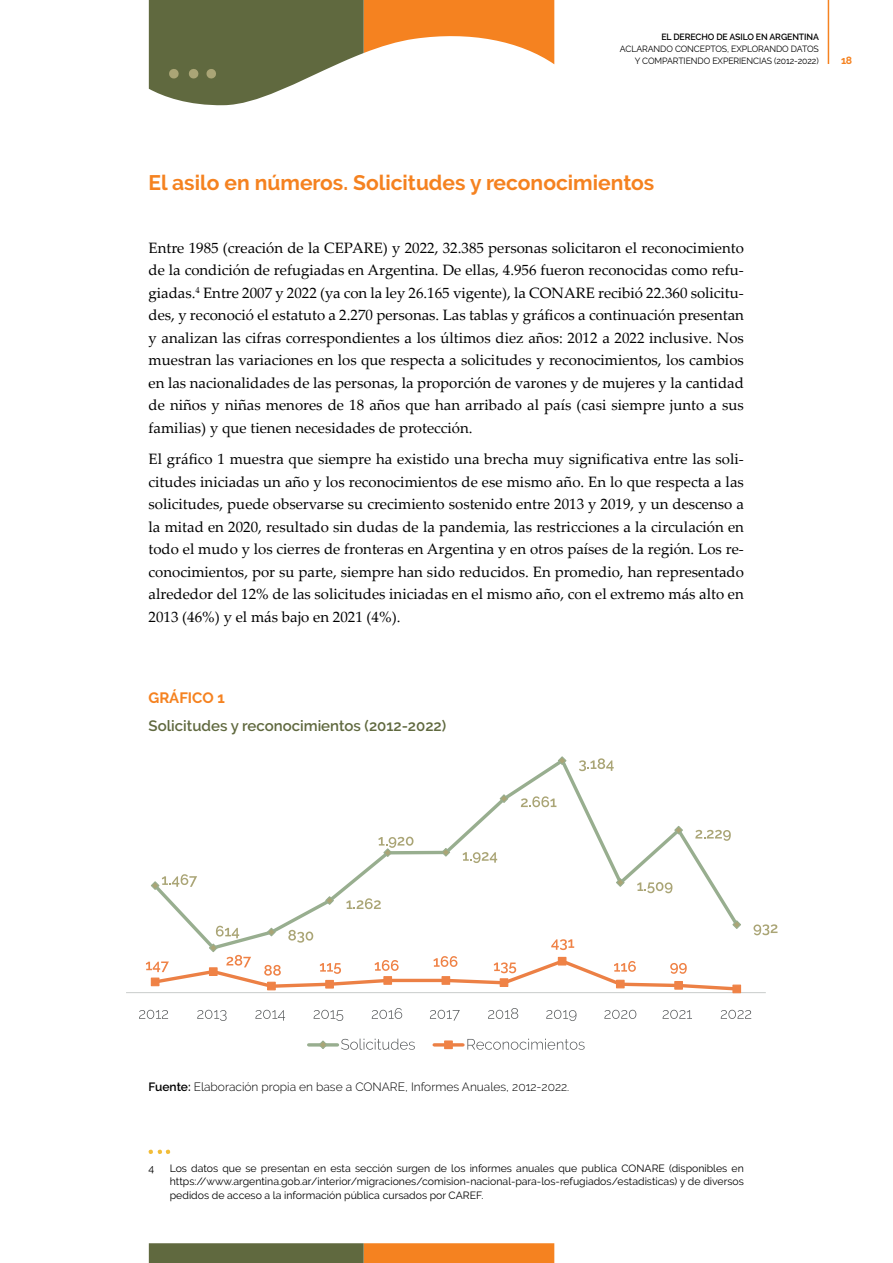
<style>
.page{position:relative;width:893px;height:1263px;background:#fff}
.page>*{position:absolute;margin:0;border:0;box-sizing:border-box;transform-origin:0 0}
.t1{font:700 21px "Raleway";color:#f58220}
.t2{font:15px/22.5px "Palatino Linotype";color:#000;text-align:justify}
.t3{font:600 15px "Raleway";color:#60693f}
.t4{font:700 15px "Raleway";color:#f58220}
.t5{font:300 12px "Raleway";color:#000}
.t6{font:10.5px/13.5px "Raleway";color:#000;text-align:justify}
.t7{font:700 10.5px "Raleway";color:#f58220}
.t8{font:9px/12px "Raleway";letter-spacing:-.01em;color:#000;text-align:right}
.t9{font:600 9px "Raleway";letter-spacing:-.01em;color:#000}
.s1{font-weight:600}
</style>
<div class="page">
<svg style="left:149px;top:1243px;width:405px;height:20px;background:#a77633"></svg>
<svg style="left:149px;top:0;width:405px;height:106px"></svg>
<hr style="left:828px;top:0;width:1px;height:64px;background:#f58220">
<svg style="left:148px;top:1149px;width:23px;height:5px"></svg>
<hr style="left:126px;top:992px;width:640px;height:1px;background:#cfd2d1">
<svg style="left:158px;top:762px;width:577px;height:157px"></svg>
<svg style="left:324px;top:895px;width:11px;height:11px"></svg>
<svg style="left:440px;top:847px;width:11px;height:11px"></svg>
<svg style="left:499px;top:793px;width:10px;height:11px"></svg>
<svg style="left:557px;top:756px;width:10px;height:10px"></svg>
<svg style="left:615px;top:877px;width:11px;height:11px"></svg>
<svg style="left:673px;top:825px;width:11px;height:10px"></svg>
<div style="left:732px;top:984px;width:9px;height:9px;background:#ef8246;border:1px solid #ef8246"></div>
<svg style="left:151px;top:874px;width:46px;height:17px"></svg>
<svg style="left:346px;top:898px;width:35px;height:11px"></svg>
<svg style="left:379px;top:837px;width:34px;height:21px"></svg>
<svg style="left:463px;top:852px;width:34px;height:11px"></svg>
<svg style="left:521px;top:796px;width:35px;height:11px"></svg>
<svg style="left:579px;top:758px;width:35px;height:13px"></svg>
<svg style="left:637px;top:882px;width:35px;height:11px"></svg>
<svg style="left:695px;top:830px;width:36px;height:11px"></svg>
<svg style="left:753px;top:924px;width:24px;height:11px"></svg>
<svg style="left:146px;top:919px;width:596px;height:73px"></svg>
<svg style="left:139px;top:1010px;width:29px;height:9px"></svg>
<svg style="left:197px;top:1010px;width:30px;height:11px"></svg>
<svg style="left:255px;top:1010px;width:30px;height:11px"></svg>
<svg style="left:314px;top:1010px;width:29px;height:11px"></svg>
<svg style="left:372px;top:1008px;width:30px;height:11px"></svg>
<svg style="left:430px;top:1010px;width:30px;height:11px"></svg>
<svg style="left:488px;top:1008px;width:30px;height:11px"></svg>
<svg style="left:546px;top:1010px;width:30px;height:11px"></svg>
<svg style="left:604px;top:1010px;width:32px;height:9px"></svg>
<svg style="left:663px;top:1010px;width:29px;height:9px"></svg>
<svg style="left:721px;top:1010px;width:30px;height:9px"></svg>
<hr style="left:309px;top:1043px;width:28px;height:3px;background:#98ae8f">
<svg style="left:318px;top:1040px;width:10px;height:9px"></svg>
<svg style="left:341px;top:1039px;width:74px;height:11px"></svg>
<hr style="left:434px;top:1043px;width:29px;height:3px;background:#ec8045">
<div style="left:444px;top:1040px;width:9px;height:9px;background:#ef8246;border:1px solid #ef8246"></div>
<svg style="left:467px;top:1039px;width:118px;height:11px"></svg>
<p class="t9" style="left:661px;top:32px;width:159px">EL DERECHO DE ASILO EN ARGENTINA</p>
<p class="t8" style="left:620px;top:43px;width:200px">ACLARANDO CONCEPTOS, EXPLORANDO DATOS<br>Y COMPARTIENDO EXPERIENCIAS (2012-2022)</p>
<p class="t7" style="left:841px;top:54px;width:13px">18</p>
<h1 class="t1" style="left:149px;top:170px;width:507px">El asilo en números. Solicitudes y reconocimientos</h1>
<p class="t2" style="left:149px;top:236px;width:597px">Entre 1985 (creación de la CEPARE) y 2022, 32.385 personas solicitaron el reconocimiento de la condición de refugiadas en Argentina. De ellas, 4.956 fueron reconocidas como refu&shy;giadas.<sup>4</sup> Entre 2007 y 2022 (ya con la ley 26.165 vigente), la CONARE recibió 22.360 solicitu&shy;des, y reconoció el estatuto a 2.270 personas. Las tablas y gráficos a continuación presentan y analizan las cifras correspondientes a los últimos diez años: 2012 a 2022 inclusive. Nos muestran las variaciones en los que respecta a solicitudes y reconocimientos, los cambios en las nacionalidades de las personas, la proporción de varones y de mujeres y la cantidad de niños y niñas menores de 18 años que han arribado al país (casi siempre junto a sus familias) y que tienen necesidades de protección.</p>
<p class="t2" style="left:149px;top:447px;width:597px">El gráfico 1 muestra que siempre ha existido una brecha muy significativa entre las soli&shy;citudes iniciadas un año y los reconocimientos de ese mismo año. En lo que respecta a las solicitudes, puede observarse su crecimiento sostenido entre 2013 y 2019, y un descenso a la mitad en 2020, resultado sin dudas de la pandemia, las restricciones a la circulación en todo el mudo y los cierres de fronteras en Argentina y en otros países de la región. Los re&shy;conocimientos, por su parte, siempre han sido reducidos. En promedio, han representado alrededor del 12% de las solicitudes iniciadas en el mismo año, con el extremo más alto en 2013 (46%) y el más bajo en 2021 (4%).</p>
<p class="t4" style="left:149px;top:689px;width:78px">GRÁFICO 1</p>
<p class="t3" style="left:149px;top:717px;width:299px">Solicitudes y reconocimientos (2012-2022)</p>
<p class="t5" style="left:149px;top:1080px;width:422px"><span class="s1">Fuente:</span> Elaboración propia en base a CONARE, Informes Anuales, 2012-2022.</p>
<p class="t6" style="left:149px;top:1161px;width:7px">4</p>
<p class="t6" style="left:170px;top:1161px;width:576px">Los datos que se presentan en esta sección surgen de los informes anuales que publica CONARE (disponibles en https://www.argentina.gob.ar/interior/migraciones/comision-nacional-para-los-refugiados/estadisticas) y de diversos pedidos de acceso a la información pública cursados por CAREF.</p>
</div>
